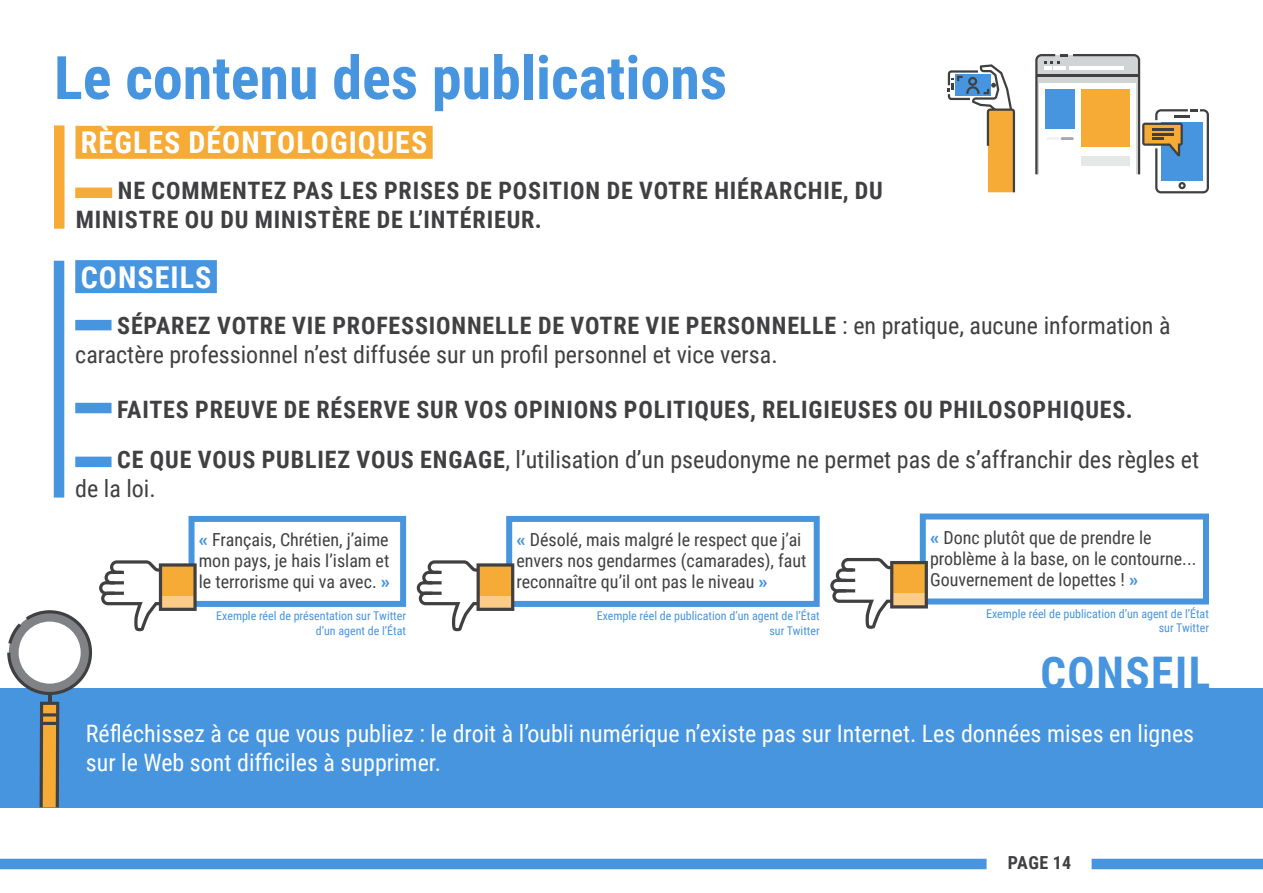
<style>
.page{position:relative;width:1263px;height:893px;background:#fff}
.page>*{position:absolute;margin:0;border:0;box-sizing:border-box;transform-origin:0 0}
.Titre{font:700 60px "Roboto Condensed";color:#4795df}
.Annexe_Sous_titre{font:700 45px "Roboto Condensed";letter-spacing:.035em;color:#4795df}
.Annexe_Sous_titre-2{font:700 30px "Roboto Condensed";letter-spacing:.035em;color:#fff}
.Texte{font:24px/28.8px "Roboto Condensed";color:#404042}
.Texte-2{font:700 24px/28.8px "Roboto Condensed";letter-spacing:.035em;color:#404042}
.Texte-3{font:24px/28.8px "Roboto Condensed";color:#fff}
.Texte-4{font:18px/21px "Roboto Condensed";color:#404042}
.t1{font:700 18px "Roboto Condensed";letter-spacing:.01em;color:#404042}
.Annexe_Sous_titre-3{font:12px "Roboto Condensed";color:#4795df}
.s1{font-weight:700}
.s2{font-family:"Roboto";font-weight:900;color:#4795df}
</style>
<div class="page">
<div style="left:0;top:859px;width:986px;height:10px;background:#4795df"></div>
<div style="left:1091px;top:859px;width:172px;height:10px;background:#4795df"></div>
<svg style="left:948px;top:64px;width:67px;height:128px"></svg>
<svg style="left:1035px;top:54px;width:174px;height:139px"></svg>
<div style="left:0;top:688px;width:1263px;height:119px;background:#4795df"></div>
<hr style="left:48px;top:691px;width:3px;height:17px;background:#404042">
<svg style="left:7px;top:610px;width:85px;height:85px"></svg>
<svg style="left:40px;top:702px;width:19px;height:105px;background:#b6853a"></svg>
<hr style="left:41px;top:713px;width:17px;height:3px;background:#404042">
<hr style="left:41px;top:722px;width:17px;height:3px;background:#404042">
<div style="left:75px;top:320px;width:37px;height:10px;background:#4795df"></div>
<div style="left:75px;top:403px;width:37px;height:10px;background:#4795df"></div>
<div style="left:75px;top:188px;width:37px;height:10px;background:#f5ab36"></div>
<div style="left:75px;top:457px;width:37px;height:10px;background:#4795df"></div>
<div style="left:920px;top:513px;width:289px;height:91px;border:6px solid #4795df"></div>
<svg style="left:830px;top:558px;width:98px;height:71px"></svg>
<div style="left:506px;top:516px;width:314px;height:91px;border:6px solid #4795df"></div>
<svg style="left:417px;top:560px;width:97px;height:71px"></svg>
<div style="left:189px;top:516px;width:217px;height:91px;border:6px solid #4795df"></div>
<svg style="left:99px;top:560px;width:98px;height:71px"></svg>
<div style="left:75px;top:126px;width:358px;height:33px;background:#f5ab36"></div>
<div style="left:75px;top:260px;width:142px;height:33px;background:#4795df"></div>
<div style="left:54px;top:125px;width:10px;height:104px;background:#f5ab36"></div>
<div style="left:54px;top:261px;width:10px;height:237px;background:#4795df"></div>
<p class="Titre" style="left:54px;top:36px;width:675px">Le contenu des publications</p>
<p class="Annexe_Sous_titre-2" style="left:81px;top:122px;width:348px">RÈGLES DÉONTOLOGIQUES</p>
<p class="Texte-2" style="left:76px;top:175px;width:809px;text-indent:42px">NE COMMENTEZ PAS LES PRISES DE POSITION DE VOTRE HIÉRARCHIE, DU<br>MINISTRE OU DU MINISTÈRE DE L’INTÉRIEUR.</p>
<p class="Annexe_Sous_titre-2" style="left:81px;top:256px;width:132px">CONSEILS</p>
<p class="Texte" style="left:75px;top:310px;width:1097px;text-indent:42px"><span class="s1">SÉPAREZ VOTRE VIE PROFESSIONNELLE DE VOTRE VIE PERSONNELLE</span> : en pratique, aucune information à caractère professionnel n’est diffusée sur un profil personnel et vice versa.</p>
<p class="Texte-2" style="left:117px;top:394px;width:1017px">FAITES PREUVE DE RÉSERVE SUR VOS OPINIONS POLITIQUES, RELIGIEUSES OU PHILOSOPHIQUES.</p>
<p class="Texte" style="left:75px;top:444px;width:1125px;text-indent:42px"><span class="s1">CE QUE VOUS PUBLIEZ VOUS ENGAGE</span>, l’utilisation d’un pseudonyme ne permet pas de s’affranchir des règles et de la loi.</p>
<p class="Texte-4" style="left:930px;top:526px;width:258px"><span class="s2">«</span> Donc plutôt que de prendre le problème à la base, on le contourne...<br>Gouvernement de lopettes ! <span class="s2">»</span></p>
<p class="Annexe_Sous_titre-3" style="left:986px;top:605px;width:224px">Exemple réel de publication d’un agent de l’État</p>
<p class="Annexe_Sous_titre-3" style="left:1159px;top:619px;width:52px">sur Twitter</p>
<p class="Texte-4" style="left:199px;top:528px;width:193px;text-align:justify"><span class="s2">«</span> Français, Chrétien, j’aime mon pays, je hais l’islam et le terrorisme qui va avec. <span class="s2">»</span></p>
<p class="Annexe_Sous_titre-3" style="left:216px;top:607px;width:191px">Exemple réel de présentation sur Twitter</p>
<p class="Annexe_Sous_titre-3" style="left:316px;top:622px;width:92px">d’un agent de l’État</p>
<p class="Texte-4" style="left:516px;top:528px;width:292px"><span class="s2">«</span> Désolé, mais malgré le respect que j’ai envers nos gendarmes (camarades), faut reconnaître qu’il ont pas le niveau <span class="s2">»</span></p>
<p class="Annexe_Sous_titre-3" style="left:597px;top:607px;width:224px">Exemple réel de publication d’un agent de l’État</p>
<p class="Annexe_Sous_titre-3" style="left:769px;top:622px;width:52px">sur Twitter</p>
<p class="Annexe_Sous_titre" style="left:1040px;top:641px;width:171px">CONSEIL</p>
<p class="Texte-3" style="left:86px;top:718px;width:1110px">Réfléchissez à ce que vous publiez : le droit à l’oubli numérique n’existe pas sur Internet. Les données mises en lignes sur le Web sont difficiles à supprimer.</p>
<p class="t1" style="left:1008px;top:850px;width:65px">PAGE 14</p>
</div>
